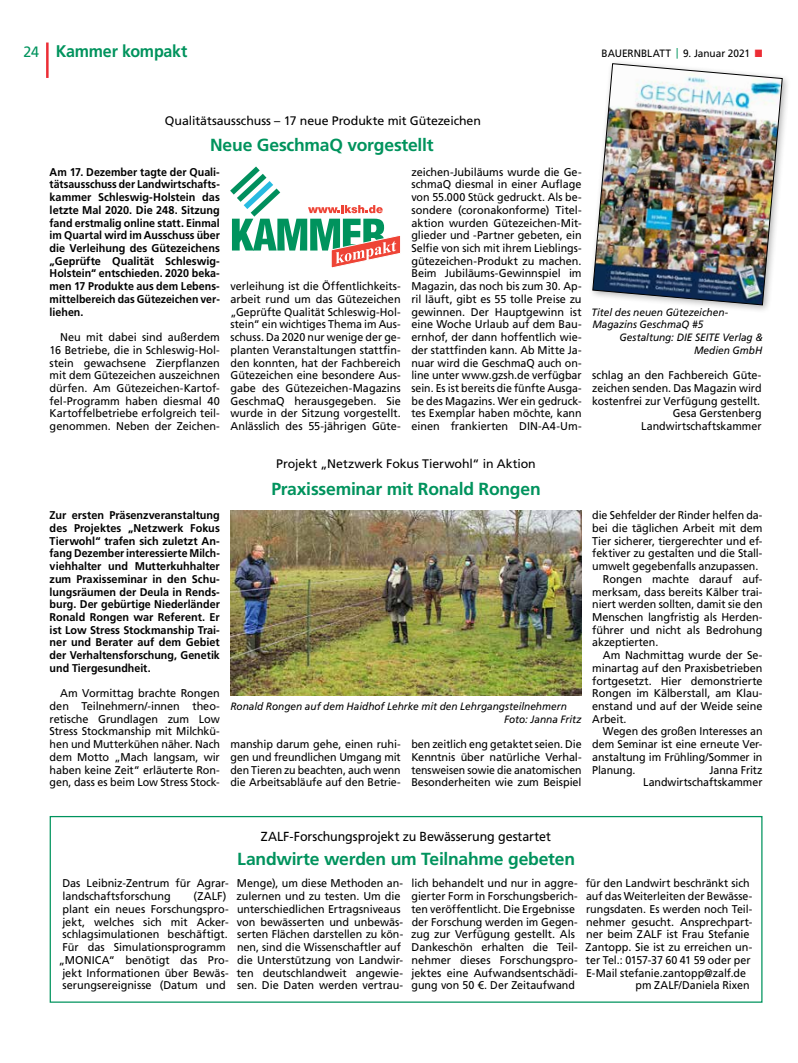
<style>
.page{position:relative;width:798px;height:1063px;background:#fff}
.page>*{position:absolute;margin:0;border:0;box-sizing:border-box;transform-origin:0 0}
.t1{font:700 17.5px "Frutiger LT Std";letter-spacing:-.015em;color:#00935d}
.t2{font:700 16.88px "Frutiger LT Std";letter-spacing:-.015em;color:#00935d;scale:.95 1}
.t3{font:13.12px "Frutiger LT Std";letter-spacing:-.005em;color:#000;scale:.95 1}
.t4{font:12.38px "Frutiger LT Std";letter-spacing:-.005em;color:#000}
.t5{font:11.25px/12.8px "Frutiger LT Std";letter-spacing:-.005em;color:#000;text-align:justify}
.t6{font:11.25px/12.8px "Frutiger LT Std";letter-spacing:-.005em;color:#000;scale:.96 1}
.t7{font:11.25px/12.8px "Frutiger LT Std";letter-spacing:-.005em;color:#000;text-align:justify;scale:.95 1}
.t8{font:700 11.25px/12.8px "Frutiger LT Std";color:#000;text-align:justify}
.t9{font:700 11.25px/12.8px "Frutiger LT Std";color:#000;text-align:justify;scale:.95 1}
.t10{font:italic 10.62px/12.8px "Frutiger LT Std";color:#000;scale:.95 1}
.t11{font:10.62px "Frutiger LT Std";color:#000;scale:.95 1}
.s1{font-weight:400;font-size:15px}
.s2{color:#00935d}
.s3{color:#ec2d35}
</style>
<div class="page">
<hr style="left:46px;top:43px;width:3px;height:35px;background:#ec2d35">
<svg style="left:230px;top:166px;width:170px;height:102px"></svg>
<div style="left:50px;top:816px;width:712px;height:187px;border:1px solid #00935d"></div>
<img style="left:230px;top:510px;width:351px;height:186px">
<div style="left:588px;top:60px;width:203px;height:254px;background:#000;opacity:.3"></div>
<img style="left:592px;top:63px;width:190px;height:242px">
<h2 class="t2" style="left:24px;top:41px;width:174px"><span class="s1">24</span> Kammer kompakt</h2>
<p class="t11" style="left:601px;top:47px;width:171px">BAUERNBLATT <span class="s2">|</span> 9. Januar 2021 <span class="s3">■</span></p>
<p class="t4" style="left:165px;top:113px;width:317px">Qualitätsausschuss – 17 neue Produkte mit Gütezeichen</p>
<h1 class="t1" style="left:210px;top:135px;width:225px">Neue GeschmaQ vorgestellt</h1>
<p class="t9" style="left:50px;top:165px;width:181px">Am 17. Dezember tagte der Quali&shy;tätsausschuss der Landwirtschafts&shy;kammer Schleswig-Holstein das letzte Mal 2020. Die 248. Sitzung fand erstmalig online statt. Einmal im Quartal wird im Ausschuss über die Verleihung des Gütezeichens „Geprüfte Qualität Schleswig-Holstein“ entschieden. 2020 beka&shy;men 17 Produkte aus dem Lebens&shy;mittelbereich das Gütezeichen ver&shy;liehen.</p>
<p class="t5" style="left:50px;top:331px;width:172px;text-indent:11px">Neu mit dabei sind außerdem 16 Betriebe, die in Schleswig-Hol&shy;stein gewachsene Zierpflanzen mit dem Gütezeichen auszeichnen dürfen. Am Gütezeichen-Kartof&shy;fel-Programm haben diesmal 40<br>Kartoffelbetriebe erfolgreich teil&shy;genommen. Neben der Zeichen-</p>
<p class="t5" style="left:411px;top:165px;width:172px">zeichen-Jubiläums wurde die Ge&shy;schmaQ diesmal in einer Auflage von 55.000 Stück gedruckt. Als be&shy;sondere (coronakonforme) Titel&shy;aktion wurden Gütezeichen-Mit&shy;glieder und -Partner gebeten, ein Selfie von sich mit ihrem Lieblings&shy;gütezeichen-Produkt zu machen.<br>Beim Jubiläums-Gewinnspiel im Magazin, das noch bis zum 30. Ap&shy;ril läuft, gibt es 55 tolle Preise zu gewinnen. Der Hauptgewinn ist eine Woche Urlaub auf dem Bau&shy;ernhof, der dann hoffentlich wie&shy;der stattfinden kann. Ab Mitte Ja&shy;nuar wird die GeschmaQ auch on&shy;line unter www.gzsh.de verfügbar sein. Es ist bereits die fünfte Ausga&shy;be des Magazins. Wer ein gedruck&shy;tes Exemplar haben möchte, kann einen frankierten DIN-A4-Um-</p>
<p class="t5" style="left:230px;top:280px;width:172px">verleihung ist die Öffentlichkeits&shy;arbeit rund um das Gütezeichen „Geprüfte Qualität Schleswig-Hol&shy;stein“ ein wichtiges Thema im Aus&shy;schuss. Da 2020 nur wenige der ge&shy;planten Veranstaltungen stattfin&shy;den konnten, hat der Fachbereich Gütezeichen eine besondere Aus&shy;gabe des Gütezeichen-Magazins GeschmaQ herausgegeben. Sie wurde in der Sitzung vorgestellt.<br>Anlässlich des 55-jährigen Güte-</p>
<p class="t8" style="left:50px;top:509px;width:172px">Zur ersten Präsenzveranstaltung des Projektes „Netzwerk Fokus Tierwohl“ trafen sich zuletzt An&shy;fang Dezember interessierte Milch&shy;viehhalter und Mutterkuhhalter zum Praxisseminar in den Schu&shy;lungsräumen der Deula in Rends&shy;burg. Der gebürtige Niederländer Ronald Rongen war Referent. Er ist Low Stress Stockmanship Trai&shy;ner und Berater auf dem Gebiet der Verhaltensforschung, Genetik und Tiergesundheit.</p>
<p class="t5" style="left:50px;top:687px;width:172px;text-indent:11px">Am Vormittag brachte Rongen den Teilnehmern/-innen theo&shy;retische Grundlagen zum Low Stress Stockmanship mit Milchkü&shy;hen und Mutterkühen näher. Nach dem Motto „Mach langsam, wir haben keine Zeit“ erläuterte Ron&shy;gen, dass es beim Low Stress Stock-</p>
<p class="t4" style="left:276px;top:457px;width:261px">Projekt „Netzwerk Fokus Tierwohl“ in Aktion</p>
<h1 class="t1" style="left:271px;top:478px;width:271px">Praxisseminar mit Ronald Rongen</h1>
<p class="t10" style="left:504px;top:700px;width:83px;text-indent:-273px">Ronald Rongen auf dem Haidhof Lehrke mit den Lehrgangsteilnehmern<br>Foto: Janna Fritz</p>
<p class="t5" style="left:230px;top:738px;width:172px">manship darum gehe, einen ruhi&shy;gen und freundlichen Umgang mit den Tieren zu beachten, auch wenn die Arbeitsabläufe auf den Betrie-</p>
<p class="t7" style="left:411px;top:738px;width:181px">ben zeitlich eng getaktet seien. Die Kenntnis über natürliche Verhal&shy;tensweisen sowie die anatomischen Besonderheiten wie zum Beispiel</p>
<p class="t10" style="left:591px;top:306px;width:145px">Titel des neuen Gütezeichen-<br>Magazins GeschmaQ #5</p>
<p class="t10" style="left:619px;top:331px;width:152px;text-align:right">Gestaltung: DIE SEITE Verlag &amp;<br>Medien GmbH</p>
<p class="t5" style="left:592px;top:369px;width:171px;text-align:right">schlag an den Fachbereich Güte&shy;zeichen senden. Das Magazin wird kostenfrei zur Verfügung gestellt.<br>Gesa Gerstenberg<br>Landwirtschaftskammer</p>
<p class="t7" style="left:592px;top:509px;width:181px">die Sehfelder der Rinder helfen da-</p>
<p class="t5" style="left:592px;top:522px;width:172px">bei die täglichen Arbeit mit dem</p>
<p class="t7" style="left:592px;top:534px;width:181px">Tier sicherer, tiergerechter und ef-</p>
<p class="t7" style="left:592px;top:547px;width:180px">fektiver zu gestalten und die Stall-</p>
<p class="t7" style="left:592px;top:560px;width:176px">umwelt gegebenfalls anzupassen.</p>
<p class="t5" style="left:602px;top:573px;width:161px">Rongen machte darauf auf-</p>
<p class="t6" style="left:592px;top:585px;width:179px">merksam, dass bereits Kälber trai-</p>
<p class="t7" style="left:592px;top:598px;width:181px">niert werden sollten, damit sie den</p>
<p class="t5" style="left:592px;top:611px;width:172px">Menschen langfristig als Herden-</p>
<p class="t5" style="left:592px;top:623px;width:172px">führer und nicht als Bedrohung</p>
<p class="t7" style="left:592px;top:636px;width:71px">akzeptierten.</p>
<p class="t5" style="left:602px;top:649px;width:161px">Am Nachmittag wurde der Se-</p>
<p class="t5" style="left:592px;top:662px;width:172px">minartag auf den Praxisbetrieben</p>
<p class="t5" style="left:592px;top:674px;width:172px">fortgesetzt. Hier demonstrierte</p>
<p class="t5" style="left:592px;top:687px;width:172px">Rongen im Kälberstall, am Klau-</p>
<p class="t5" style="left:592px;top:700px;width:172px">enstand und auf der Weide seine</p>
<p class="t7" style="left:592px;top:713px;width:38px">Arbeit.</p>
<p class="t7" style="left:602px;top:725px;width:169px">Wegen des großen Interesses an</p>
<p class="t6" style="left:592px;top:738px;width:179px">dem Seminar ist eine erneute Ver-</p>
<p class="t6" style="left:592px;top:751px;width:179px">anstaltung im Frühling/Sommer in</p>
<p class="t7" style="left:592px;top:763px;width:47px">Planung.</p>
<p class="t7" style="left:643px;top:763px;width:127px;text-align:right">Janna Fritz<br>Landwirtschaftskammer</p>
<p class="t3" style="left:261px;top:828px;width:307px">ZALF-Forschungsprojekt zu Bewässerung gestartet</p>
<h1 class="t1" style="left:237px;top:849px;width:339px">Landwirte werden um Teilnahme gebeten</h1>
<p class="t5" style="left:62px;top:877px;width:168px">Das Leibniz-Zentrum für Agrar&shy;landschaftsforschung</p>
<p class="t5" style="left:59px;top:890px;width:171px;text-align:right">(ZALF)<br>plant ein neues Forschungspro&shy;jekt, welches sich mit Acker&shy;schlagsimulationen beschäftigt.<br>Für das Simulationsprogramm „MONICA“ benötigt das Pro&shy;jekt Informationen über Bewäs&shy;serungsereignisse (Datum und</p>
<p class="t6" style="left:236px;top:877px;width:175px">Menge), um diese Methoden an&shy;zulernen und zu testen. Um die unterschiedlichen Ertragsniveaus von bewässerten und unbewäs&shy;serten Flächen darstellen zu kön&shy;nen, sind die Wissenschaftler auf die Unterstützung von Landwir&shy;ten deutschlandweit angewie&shy;sen. Die Daten werden vertrau-</p>
<p class="t6" style="left:411px;top:877px;width:175px">lich behandelt und nur in aggre&shy;gierter Form in Forschungsberich&shy;ten veröffentlicht. Die Ergebnisse der Forschung werden im Gegen&shy;zug zur Verfügung gestellt. Als<br>Dankeschön erhalten die Teil&shy;nehmer dieses Forschungspro&shy;jektes eine Aufwandsentschädi&shy;gung von 50 €. Der Zeitaufwand</p>
<p class="t7" style="left:585px;top:877px;width:174px">für den Landwirt beschränkt sich</p>
<p class="t7" style="left:586px;top:890px;width:176px">auf das Weiterleiten der Bewässe-</p>
<p class="t7" style="left:586px;top:903px;width:176px">rungsdaten. Es werden noch Teil-</p>
<p class="t5" style="left:586px;top:915px;width:168px">nehmer gesucht. Ansprechpart-</p>
<p class="t5" style="left:586px;top:928px;width:165px">ner beim ZALF ist Frau Stefanie</p>
<p class="t5" style="left:585px;top:941px;width:168px">Zantopp. Sie ist zu erreichen un-</p>
<p class="t7" style="left:585px;top:954px;width:175px">ter Tel.: 0157-37 60 41 59 oder per</p>
<p class="t7" style="left:586px;top:966px;width:170px">E-Mail stefanie.zantopp@zalf.de</p>
<p class="t7" style="left:635px;top:979px;width:122px">pm ZALF/Daniela Rixen</p>
</div>
